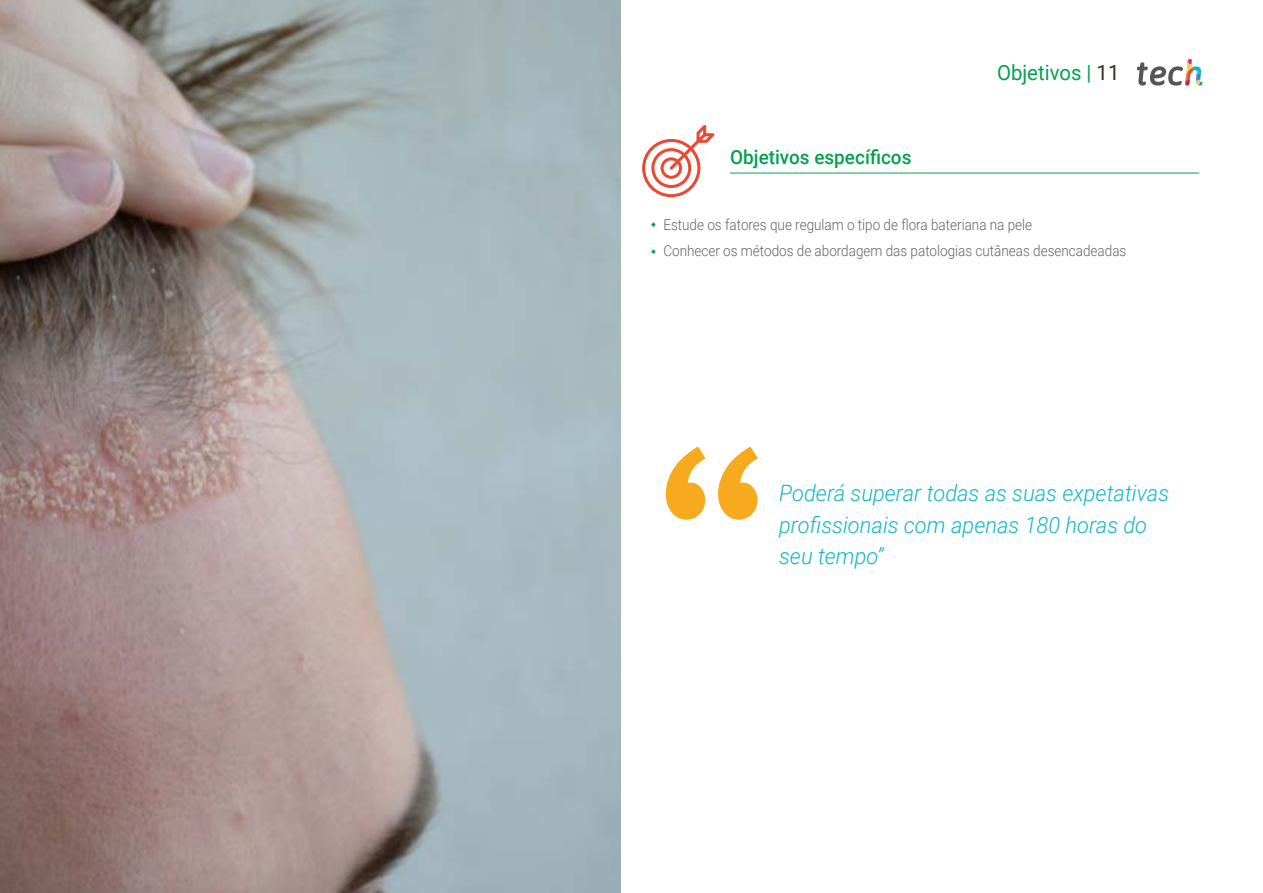
<style>
.page{position:relative;width:1263px;height:893px;background:#fff}
.page>*{position:absolute;margin:0;border:0;box-sizing:border-box;transform-origin:0 0}
.t1{font:italic 300 22.5px/31.5px "Roboto";color:#0fb6cf}
.t2{font:21px "Roboto";color:#04a14d}
.t3{font:500 19.5px "Roboto";color:#04a14d}
.t4{font:300 15px/26.7px "Roboto";color:#61646a;scale:.9 1}
.s1{color:#312e20}
</style>
<div class="page">
<hr style="left:730px;top:173px;width:469px;height:1px;background:#04a14d">
<svg style="left:642px;top:125px;width:72px;height:72px"></svg>
<img style="left:0;top:0;width:621px;height:893px">
<svg style="left:666px;top:446px;width:92px;height:74px"></svg>
<svg style="left:1137px;top:59px;width:65px;height:27px"></svg>
<h3 class="t3" style="left:730px;top:144px;width:183px">Objetivos específicos</h3>
<h2 class="t2" style="left:997px;top:57px;width:124px">Objetivos | <span class="s1">11</span></h2>
<p class="t4" style="left:663px;top:210px;width:516px">Estude os fatores que regulam o tipo de flora bateriana na pele<br>Conhecer os métodos de abordagem das patologias cutâneas desencadeadas</p>
<h1 class="t1" style="left:779px;top:476px;width:391px">Poderá superar todas as suas expetativas profissionais com apenas 180 horas do seu tempo”</h1>
</div>
